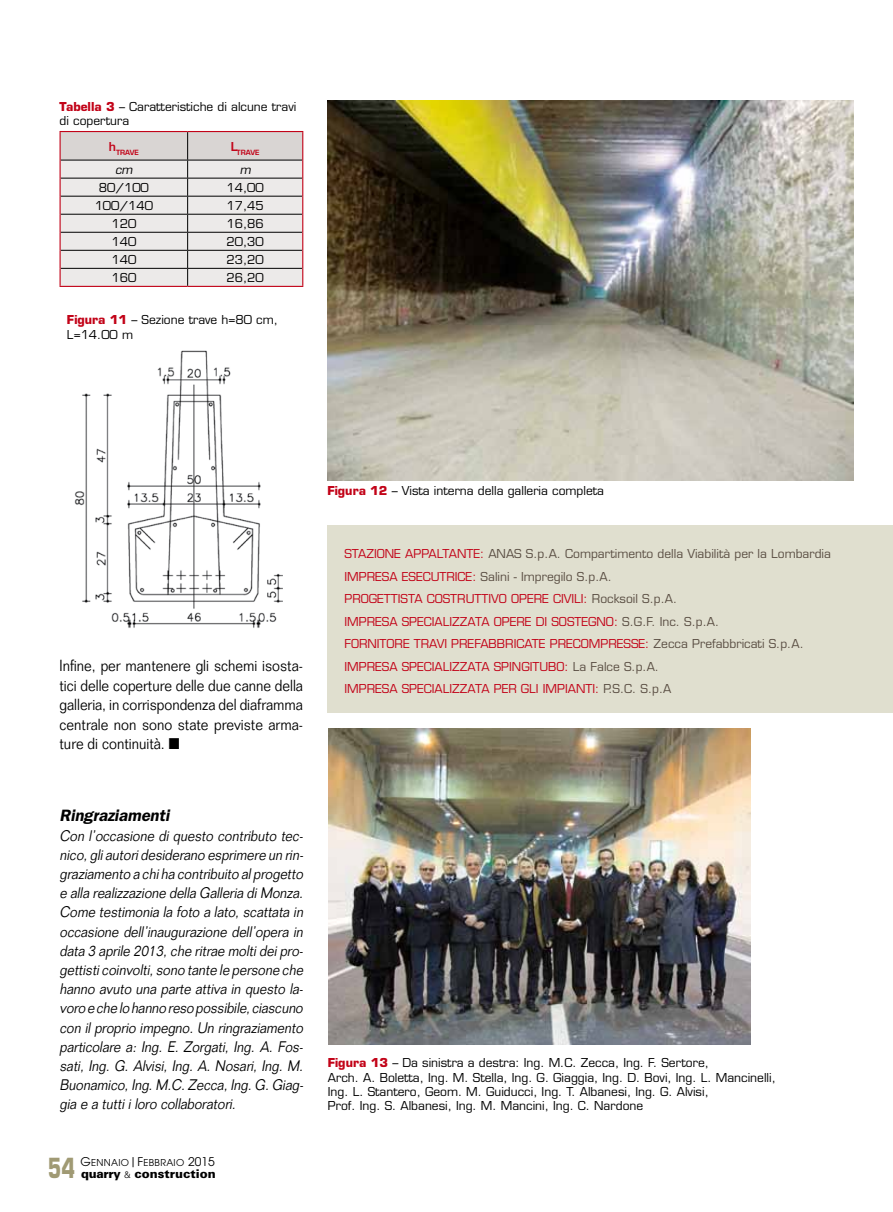
<style>
.page{position:relative;width:893px;height:1212px;background:#fff}
.page>*{position:absolute;margin:0;border:0;box-sizing:border-box;transform-origin:0 0}
.t1{font:700 27px "Eurostile";color:#a09a74;scale:.7 1}
.t2{font:italic 600 16.5px "Franklin Gothic";color:#000}
.t3{font:300 15.75px/19.5px "Folio";color:#000;text-align:justify;scale:.9 1}
.t4{font:italic 300 15px/19.2px "Folio";color:#000;text-align:justify;scale:.9 1}
.t5{font:12px/14.4px "Eurostile";color:#000}
.t6{font:12px/22.5px "Eurostile";color:#c20318}
.t7{font:900 12px "Univers";color:#000}
.t8{font:italic 12px "Eurostile";color:#000}
.t9{font:9.45px "Avant Garde";letter-spacing:.03em;color:#000}
.t10{font:600 7.05px "Eurostile";color:#c20318}
.s1{font-weight:700;color:#c20318}
.s2{color:#5a4e43}
.s3{font-size:12px}
.s4{font-weight:300;font-size:9px}
</style>
<div class="page">
<hr style="left:60px;top:131px;width:128px;height:1px;background:#c20318">
<hr style="left:188px;top:131px;width:115px;height:1px;background:#c20318">
<svg style="left:60px;top:132px;width:243px;height:154px;background:#ddd5d5"></svg>
<hr style="left:60px;top:286px;width:128px;height:1px;background:#c20318">
<hr style="left:188px;top:286px;width:115px;height:1px;background:#c20318">
<img style="left:75px;top:350px;width:207px;height:278px">
<img style="left:327px;top:101px;width:526px;height:379px">
<img style="left:328px;top:729px;width:422px;height:315px">
<div style="left:328px;top:525px;width:565px;height:187px;background:#e0dfcf"></div>
<p class="t5" style="left:60px;top:99px;width:238px"><span class="s1">Tabella 3</span> – Caratteristiche di alcune travi di copertura</p>
<p class="t10" style="left:109px;top:148px;width:32px"><sup>h</sup>TRAVE</p>
<p class="t10" style="left:231px;top:148px;width:30px"><sup>L</sup>TRAVE</p>
<p class="t8" style="left:115px;top:162px;width:22px">cm</p>
<p class="t8" style="left:240px;top:162px;width:15px">m</p>
<p class="t5" style="left:99px;top:180px;width:52px">80/100</p>
<p class="t5" style="left:227px;top:180px;width:39px">14,00</p>
<p class="t5" style="left:95px;top:198px;width:60px">100/140</p>
<p class="t5" style="left:227px;top:198px;width:39px">17,45</p>
<p class="t5" style="left:111px;top:216px;width:26px">120</p>
<p class="t5" style="left:227px;top:216px;width:39px">16,86</p>
<p class="t5" style="left:111px;top:234px;width:26px">140</p>
<p class="t5" style="left:227px;top:234px;width:39px">20,30</p>
<p class="t5" style="left:111px;top:253px;width:26px">140</p>
<p class="t5" style="left:227px;top:253px;width:39px">23,20</p>
<p class="t5" style="left:111px;top:271px;width:26px">160</p>
<p class="t5" style="left:227px;top:271px;width:39px">26,20</p>
<p class="t5" style="left:67px;top:313px;width:212px"><span class="s1">Figura 11</span> – Sezione trave h=80 cm,<br>L=14.00 m</p>
<p class="t3" style="left:60px;top:656px;width:272px">Infine, per mantenere gli schemi isosta&shy;tici delle coperture delle due canne della galleria, in corrispondenza del diaframma centrale non sono state previste arma&shy;ture di continuità. ■</p>
<p class="t5" style="left:327px;top:483px;width:278px"><span class="s1">Figura 12</span> – Vista interna della galleria completa</p>
<p class="t6" style="left:344px;top:542px;width:488px">STAZIONE APPALTANTE: <span class="s2">ANAS S.p.A. Compartimento della Viabilità per la Lombardia </span>IMPRESA ESECUTRICE: <span class="s2">Salini - Impregilo S.p.A.<br></span>PROGETTISTA COSTRUTTIVO OPERE CIVILI: <span class="s2">Rocksoil S.p.A.<br></span>IMPRESA SPECIALIZZATA OPERE DI SOSTEGNO: <span class="s2">S.G.F. Inc. S.p.A.<br></span>FORNITORE TRAVI PREFABBRICATE PRECOMPRESSE: <span class="s2">Zecca Prefabbricati S.p.A.<br></span>IMPRESA SPECIALIZZATA SPINGITUBO: <span class="s2">La Falce S.p.A.<br></span>IMPRESA SPECIALIZZATA PER GLI IMPIANTI: <span class="s2">P.S.C. S.p.A</span></p>
<p class="t2" style="left:60px;top:806px;width:115px">Ringraziamenti</p>
<p class="t4" style="left:60px;top:826px;width:276px">Con l’occasione di questo contributo tec&shy;nico,gliautoridesiderano esprimere un rin&shy;graziamento a chiha contribuito alprogetto e alla realizzazione della Galleria diMonza.<br>Come testimonia la foto a lato,scattata in occasione dell’inaugurazione dell’opera in data 3 aprile 2013,che ritrae moltideipro&shy;gettisticoinvolti,sono tante le persone che hanno avuto una parte attiva in questo la&shy;voro e che lo hanno reso possibile,ciascuno con il proprio impegno. Un ringraziamento particolare a: Ing. E. Zorgati, Ing. A. Fos&shy;sati, Ing. G. Alvisi, Ing. A. Nosari, Ing. M.<br>Buonamico,Ing.M.C.Zecca,Ing.G.Giag&shy;gia e a tuttiiloro collaboratori.</p>
<p class="t9" style="left:81px;top:1157px;width:136px"><span class="s3">G</span>ENNAIO<span class="s3">|F</span>EBBRAIO <span class="s3">2015</span></p>
<h1 class="t1" style="left:48px;top:1151px;width:40px">54</h1>
<p class="t7" style="left:81px;top:1166px;width:136px">quarry <span class="s4">&amp;</span> construction</p>
<p class="t5" style="left:328px;top:1056px;width:449px"><span class="s1">Figura 13</span> – Da sinistra a destra: Ing. M.C. Zecca, Ing. F. Sertore,<br>Arch. A. Boletta, Ing. M. Stella, Ing. G. Giaggia, Ing. D. Bovi, Ing. L. Mancinelli, Ing. L. Stantero, Geom. M. Guiducci, Ing. T. Albanesi, Ing. G. Alvisi,<br>Prof. Ing. S. Albanesi, Ing. M. Mancini, Ing. C. Nardone</p>
</div>
